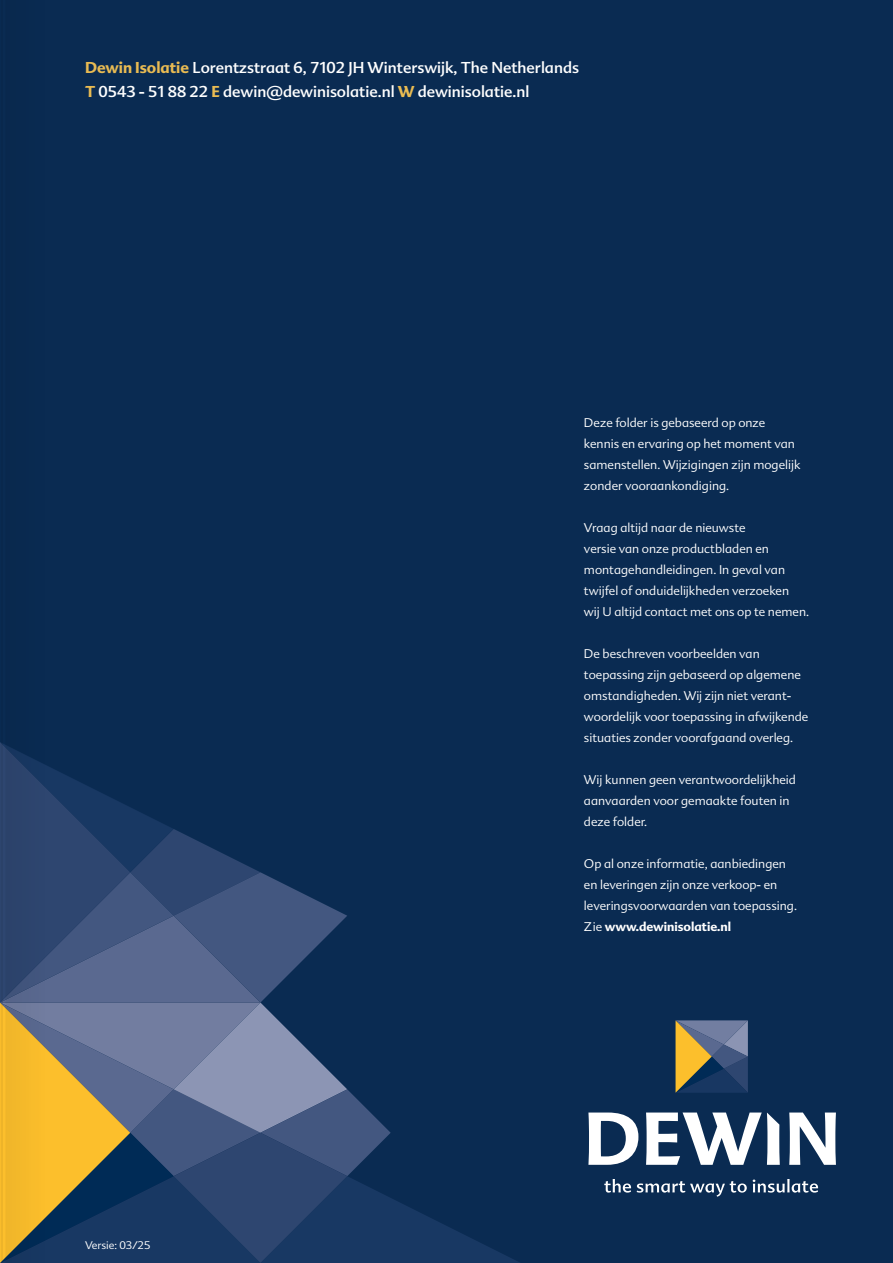
<style>
.page{position:relative;width:893px;height:1263px;background:#0a2b52}
.page>*{position:absolute;margin:0;border:0;box-sizing:border-box;transform-origin:0 0}
.t1{font:15px/24px "Advert";color:#fff}
.t2{font:300 12px/21px "Advert";color:#fff}
.t3{font:300 10.5px "Advert";color:#fff}
.s1{font-weight:700;color:#e9bb52}
.s2{font-weight:700;color:#eabc53}
.s3{font-weight:700}
</style>
<div class="page">
<svg style="left:0;top:742px;width:520px;height:521px"></svg>
<svg style="left:604px;top:1179px;width:27px;height:13px"></svg>
<svg style="left:637px;top:1181px;width:110px;height:16px"></svg>
<svg style="left:753px;top:1179px;width:65px;height:13px"></svg>
<svg style="left:588px;top:1112px;width:50px;height:53px"></svg>
<svg style="left:789px;top:1112px;width:47px;height:53px"></svg>
<svg style="left:646px;top:1112px;width:134px;height:53px"></svg>
<svg style="left:675px;top:1020px;width:73px;height:73px"></svg>
<svg style="left:1px;top:742px;width:72px;height:521px;background:#797155"></svg>
<p class="t1" style="left:85px;top:55px;width:495px"><span class="s1">Dewin Isolatie</span> Lorentzstraat 6, 7102 JH Winterswijk, The Netherlands<br><span class="s2">T</span> 0543 - 51 88 22 <span class="s2">E</span> dewin@dewinisolatie.nl <span class="s2">W</span> dewinisolatie.nl</p>
<p class="t3" style="left:85px;top:1239px;width:67px">Versie: 03/25</p>
<p class="t2" style="left:584px;top:412px;width:218px">Deze folder is gebaseerd op onze kennis en ervaring op het moment van samenstellen. Wijzigingen zijn mogelijk zonder vooraankondiging.</p>
<p class="t2" style="left:584px;top:517px;width:227px">Vraag altijd naar de nieuwste<br>versie van onze productbladen en montagehandleidingen. In geval van twijfel of onduidelijkheden verzoeken<br>wij U altijd contact met ons op te nemen.</p>
<p class="t2" style="left:584px;top:643px;width:226px">De beschreven voorbeelden van toepassing zijn gebaseerd op algemene omstandigheden. Wij zijn niet verant&shy;woordelijk voor toepassing in afwijkende situaties zonder voorafgaand overleg.</p>
<p class="t2" style="left:584px;top:769px;width:213px">Wij kunnen geen verantwoordelijkheid aanvaarden voor gemaakte fouten in deze folder.</p>
<p class="t2" style="left:584px;top:853px;width:215px">Op al onze informatie, aanbiedingen en leveringen zijn onze verkoop- en leveringsvoorwaarden van toepassing.<br>Zie <span class="s3">www.dewinisolatie.nl</span></p>
</div>
